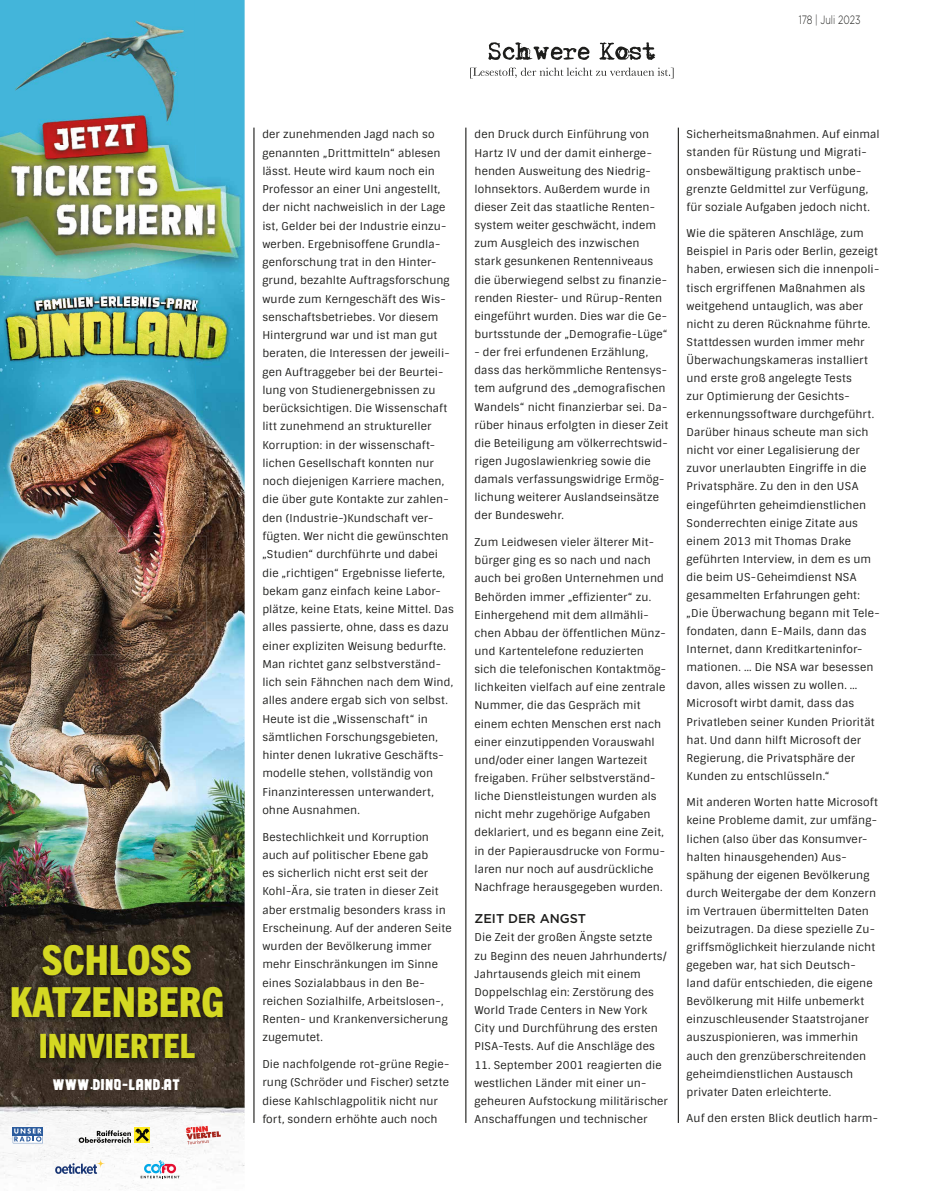
<style>
.page{position:relative;width:936px;height:1191px;background:#fff}
.page>*{position:absolute;margin:0;border:0;box-sizing:border-box;transform-origin:0 0}
.t1{font:800 condensed 41.55px/41.5px "Trade Gothic Next LT Pro";color:#d4d822;text-align:center}
.t2{font:800 condensed 33.6px "Trade Gothic Next LT Pro";color:#d4d822}
.t3{font:17.55px "Quashar Rough";color:#fff}
.t4{font:500 12.75px "Gotham";color:#1d1d1b}
.t5{font:300 12px "Gotham";color:#1d1d1b;scale:.75 1}
.t6{font:10.8px/18.1px "Sintony";letter-spacing:.01em;color:#1d1d1b}
</style>
<div class="page">
<hr style="left:253px;top:128px;width:1px;height:995px;background:#1d1d1b">
<hr style="left:465px;top:128px;width:1px;height:995px;background:#1d1d1b">
<hr style="left:677px;top:128px;width:1px;height:995px;background:#1d1d1b">
<svg style="left:488px;top:42px;width:167px;height:18px"></svg>
<svg style="left:470px;top:68px;width:203px;height:10px"></svg>
<img style="left:0;top:0;width:195px;height:992px">
<img style="left:195px;top:0;width:49px;height:1171px">
<img style="left:0;top:992px;width:39px;height:184px">
<img style="left:39px;top:1066px;width:156px;height:125px">
<img style="left:27px;top:536px;width:180px;height:119px">
<img style="left:6px;top:941px;width:222px;height:125px">
<svg style="left:186px;top:1125px;width:35px;height:19px"></svg>
<div style="left:135px;top:1127px;width:15px;height:15px;background:#ffeb1e"></div>
<svg style="left:79px;top:1128px;width:70px;height:14px"></svg>
<svg style="left:51px;top:1159px;width:54px;height:32px"></svg>
<div style="left:13px;top:1127px;width:30px;height:8px;background:#2c5c9d"></div>
<svg style="left:13px;top:1128px;width:30px;height:15px"></svg>
<svg style="left:141px;top:1160px;width:38px;height:18px"></svg>
<p class="t5" style="left:798px;top:13px;width:84px">178 | Juli 2023</p>
<h1 class="t1" style="left:10px;top:936px;width:215px">SCHLOSS<br>KATZENBERG</h1>
<h2 class="t2" style="left:39px;top:1023px;width:158px">INNVIERTEL</h2>
<h3 class="t3" style="left:53px;top:1073px;width:129px">WWW.DINO-LAND.AT</h3>
<p class="t6" style="left:262px;top:125px;width:193px">der zunehmenden Jagd nach so genannten „Drittmitteln“ ablesen lässt. Heute wird kaum noch ein Professor an einer Uni angestellt, der nicht nachweislich in der Lage ist, Gelder bei der Industrie einzu&shy;werben. Ergebnisoffene Grundla&shy;genforschung trat in den Hinter&shy;grund, bezahlte Auftragsforschung wurde zum Kerngeschäft des Wis&shy;senschaftsbetriebes. Vor diesem Hintergrund war und ist man gut beraten, die Interessen der jeweili&shy;gen Auftraggeber bei der Beurtei&shy;lung von Studienergebnissen zu berücksichtigen. Die Wissenschaft litt zunehmend an struktureller Korruption: in der wissenschaft&shy;lichen Gesellschaft konnten nur noch diejenigen Karriere machen, die über gute Kontakte zur zahlen&shy;den (Industrie-)Kundschaft ver&shy;fügten. Wer nicht die gewünschten „Studien“ durchführte und dabei die „richtigen“ Ergebnisse lieferte, bekam ganz einfach keine Labor&shy;plätze, keine Etats, keine Mittel. Das alles passierte, ohne, dass es dazu einer expliziten Weisung bedurfte.<br>Man richtet ganz selbstverständ&shy;lich sein Fähnchen nach dem Wind, alles andere ergab sich von selbst.<br>Heute ist die „Wissenschaft“ in sämtlichen Forschungsgebieten, hinter denen lukrative Geschäfts&shy;modelle stehen, vollständig von Finanzinteressen unterwandert, ohne Ausnahmen.</p>
<p class="t6" style="left:262px;top:827px;width:191px">Bestechlichkeit und Korruption auch auf politischer Ebene gab<br>es sicherlich nicht erst seit der<br>Kohl-Ära, sie traten in dieser Zeit aber erstmalig besonders krass in<br>Erscheinung. Auf der anderen Seite wurden der Bevölkerung immer mehr Einschränkungen im Sinne eines Sozialabbaus in den Be&shy;reichen Sozialhilfe, Arbeitslosen-,<br>Renten- und Krankenversicherung zugemutet.</p>
<p class="t6" style="left:262px;top:1055px;width:189px">Die nachfolgende rot-grüne Regie&shy;rung (Schröder und Fischer) setzte diese Kahlschlagpolitik nicht nur fort, sondern erhöhte auch noch</p>
<p class="t6" style="left:474px;top:126px;width:195px">den Druck durch Einführung von Hartz IV und der damit einherge&shy;henden Ausweitung des Niedrig&shy;lohnsektors. Außerdem wurde in dieser Zeit das staatliche Renten&shy;system weiter geschwächt, indem zum Ausgleich des inzwischen stark gesunkenen Rentenniveaus die überwiegend selbst zu finanzie&shy;renden Riester- und Rürup-Renten eingeführt wurden. Dies war die Ge&shy;burtsstunde der „Demografie-Lüge“</p>
<p class="t6" style="left:474px;top:343px;width:195px">- der frei erfundenen Erzählung, dass das herkömmliche Rentensys&shy;tem aufgrund des „demografischen Wandels“ nicht finanzierbar sei. Da&shy;rüber hinaus erfolgten in dieser Zeit die Beteiligung am völkerrechtswid&shy;rigen Jugoslawienkrieg sowie die damals verfassungswidrige Ermög&shy;lichung weiterer Auslandseinsätze der Bundeswehr.</p>
<p class="t6" style="left:474px;top:533px;width:193px">Zum Leidwesen vieler älterer Mit&shy;bürger ging es so nach und nach auch bei großen Unternehmen und Behörden immer „effizienter“ zu.<br>Einhergehend mit dem allmähli&shy;chen Abbau der öffentlichen Münz&shy;und Kartentelefone reduzierten sich die telefonischen Kontaktmög&shy;lichkeiten vielfach auf eine zentrale Nummer, die das Gespräch mit einem echten Menschen erst nach einer einzutippenden Vorauswahl und/oder einer langen Wartezeit freigaben. Früher selbstverständ&shy;liche Dienstleistungen wurden als nicht mehr zugehörige Aufgaben deklariert, und es begann eine Zeit, in der Papierausdrucke von Formu&shy;laren nur noch auf ausdrückliche Nachfrage herausgegeben wurden.</p>
<p class="t4" style="left:474px;top:910px;width:113px">ZEIT DER ANGST</p>
<p class="t6" style="left:474px;top:928px;width:193px">Die Zeit der großen Ängste setzte zu Beginn des neuen Jahrhunderts/<br>Jahrtausends gleich mit einem<br>Doppelschlag ein: Zerstörung des<br>World Trade Centers in New York<br>City und Durchführung des ersten<br>PISA-Tests. Auf die Anschläge des</p>
<p class="t6" style="left:474px;top:1055px;width:195px">11. September 2001 reagierten die westlichen Länder mit einer un&shy;geheuren Aufstockung militärischer Anschaffungen und technischer</p>
<p class="t6" style="left:686px;top:126px;width:195px">Sicherheitsmaßnahmen. Auf einmal standen für Rüstung und Migrati&shy;onsbewältigung praktisch unbe&shy;grenzte Geldmittel zur Verfügung, für soziale Aufgaben jedoch nicht.</p>
<p class="t6" style="left:686px;top:224px;width:195px">Wie die späteren Anschläge, zum<br>Beispiel in Paris oder Berlin, gezeigt haben, erwiesen sich die innenpoli&shy;tisch ergriffenen Maßnahmen als weitgehend untauglich, was aber nicht zu deren Rücknahme führte.<br>Stattdessen wurden immer mehr<br>Überwachungskameras installiert und erste groß angelegte Tests<br>zur Optimierung der Gesichts&shy;erkennungssoftware durchgeführt.<br>Darüber hinaus scheute man sich nicht vor einer Legalisierung der zuvor unerlaubten Eingriffe in die<br>Privatsphäre. Zu den in den USA eingeführten geheimdienstlichen<br>Sonderrechten einige Zitate aus einem 2013 mit Thomas Drake geführten Interview, in dem es um die beim US-Geheimdienst NSA gesammelten Erfahrungen geht: „Die Überwachung begann mit Tele&shy;fondaten, dann E-Mails, dann das<br>Internet, dann Kreditkarteninfor&shy;mationen. … Die NSA war besessen davon, alles wissen zu wollen. …<br>Microsoft wirbt damit, dass das<br>Privatleben seiner Kunden Priorität hat. Und dann hilft Microsoft der<br>Regierung, die Privatsphäre der<br>Kunden zu entschlüsseln.“</p>
<p class="t6" style="left:686px;top:793px;width:193px">Mit anderen Worten hatte Microsoft keine Probleme damit, zur umfäng&shy;lichen (also über das Konsumver&shy;halten hinausgehenden) Aus&shy;spähung der eigenen Bevölkerung durch Weitergabe der dem Konzern im Vertrauen übermittelten Daten beizutragen. Da diese spezielle Zu&shy;griffsmöglichkeit hierzulande nicht gegeben war, hat sich Deutsch&shy;land dafür entschieden, die eigene Bevölkerung mit Hilfe unbemerkt einzuschleusender Staatstrojaner auszuspionieren, was immerhin auch den grenzüberschreitenden geheimdienstlichen Austausch privater Daten erleichterte.</p>
<p class="t6" style="left:686px;top:1109px;width:193px">Auf den ersten Blick deutlich harm-</p>
</div>
